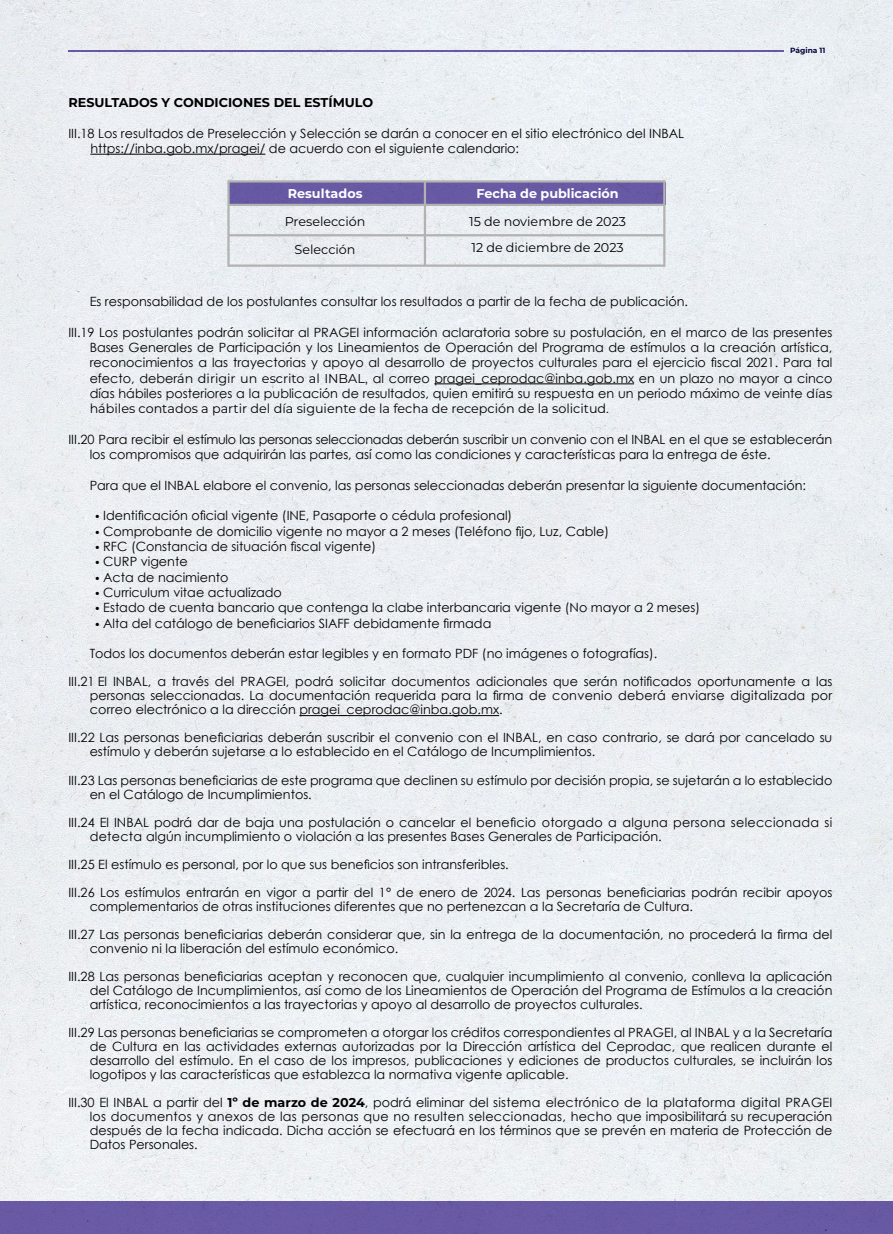
<style>
.page{position:relative;width:893px;height:1234px;background:#fff}
.page>*{position:absolute;margin:0;border:0;box-sizing:border-box;transform-origin:0 0}
.t1{font:12.75px/14px "Century Gothic";color:#000}
.t2{font:12.75px/27.2px "Montserrat";color:#000;text-align:center}
.t3{font:700 12.75px "Montserrat";color:#000}
.t4{font:700 12.75px "Montserrat";color:#fff}
.t5{font:700 7.5px "Montserrat";color:#07013f}
.s1{font-family:"Montserrat"}
.s2{font-family:"Montserrat";font-weight:700}
</style>
<div class="page">
<img style="left:0;top:0;width:893px;height:1200px">
<hr style="left:68px;top:50px;width:716px;height:2px;background:#7160ad">
<div style="left:0;top:1200px;width:893px;height:33px;background:#695aa4"></div>
<hr style="left:90px;top:154px;width:175px;height:1px;background:#000">
<hr style="left:434px;top:383px;width:200px;height:1px;background:#000">
<hr style="left:299px;top:715px;width:200px;height:1px;background:#000">
<div style="left:228px;top:182px;width:437px;height:22px;background:#6759a4"></div>
<hr style="left:228px;top:180px;width:436px;height:2px;background:#b3b2b2">
<hr style="left:228px;top:234px;width:436px;height:2px;background:#b3b2b2">
<hr style="left:228px;top:264px;width:436px;height:3px;background:#b3b2b2">
<hr style="left:228px;top:204px;width:436px;height:2px;background:#b3b2b2">
<hr style="left:424px;top:181px;width:2px;height:84px;background:#b3b2b2">
<hr style="left:227px;top:180px;width:3px;height:87px;background:#b3b2b2">
<hr style="left:663px;top:180px;width:2px;height:87px;background:#b3b2b2">
<p class="t3" style="left:68px;top:93px;width:306px">RESULTADOS Y CONDICIONES DEL ESTÍMULO</p>
<p class="t1" style="left:90px;top:125px;width:595px;line-height:15.3px;text-indent:-22px">III.18 Los resultados de Preselección y Selección se darán a conocer en el sitio electrónico del INBAL https://inba.gob.mx/pragei/ de acuerdo con el siguiente calendario:</p>
<p class="t4" style="left:288px;top:184px;width:76px">Resultados</p>
<p class="t4" style="left:477px;top:184px;width:144px">Fecha de publicación</p>
<p class="t2" style="left:285px;top:208px;width:82px">Preselección<br>Selección</p>
<p class="t2" style="left:469px;top:208px;width:158px;line-height:25.6px;text-align:left">15 de noviembre de 2023<br>12 de diciembre de 2023</p>
<p class="t5" style="left:790px;top:45px;width:37px">Página 11</p>
<p class="t1" style="left:90px;top:294px;width:600px">Es responsabilidad de los postulantes consultar los resultados a partir de la fecha de publicación.</p>
<p class="t1" style="left:90px;top:324px;width:744px;line-height:15.3px;text-align:justify;text-indent:-21px">III.19 Los postulantes podrán solicitar al PRAGEI información aclaratoria sobre su postulación, en el marco de las presentes Bases Generales de Participación y los Lineamientos de Operación del Programa de estímulos a la creación artística, reconocimientos a las trayectorias y apoyo al desarrollo de proyectos culturales para el ejercicio fiscal 2021. Para tal efecto, deber<span class="s1">án dirigir un escrito al INBAL,</span> al correo pragei_ceprodac@inba.gob.mx en un plazo no mayor a cinco días hábiles posteriores a la publicación de resultados, quien emitirá su respuesta en un periodo máximo de veinte <span class="s1">días</span></p>
<p class="t2" style="left:90px;top:394px;width:521px">hábiles contados a partir del día siguiente de la fecha de recepción de la solicitud.</p>
<p class="t1" style="left:90px;top:431px;width:744px;line-height:15.3px;text-indent:-21px">III.20 Para recibir el estímulo las personas seleccionadas deberán suscribir un convenio con el INBAL en el que se establecerán los compromisos que adquirirán las partes, así como las condiciones y características para la entrega de éste.</p>
<p class="t1" style="left:90px;top:478px;width:718px">Para que el INBAL elabore el convenio, las personas seleccionadas deberán presentar la siguiente documentación:</p>
<p class="t1" style="left:95px;top:508px;width:419px"><span class="s2">•</span> Identificación oficial vigente (INE, Pasaporte o cédula profesional)</p>
<p class="t1" style="left:95px;top:524px;width:515px"><span class="s2">•</span> Comprobante de domicilio vigente no mayor a 2 meses (Teléfono fijo, Luz, Cable)</p>
<p class="t1" style="left:95px;top:539px;width:283px"><span class="s2">•</span> RFC (Constancia de situación fiscal vigente)</p>
<p class="t1" style="left:95px;top:554px;width:94px"><span class="s2">•</span> CURP vigente</p>
<p class="t1" style="left:95px;top:569px;width:135px"><span class="s2">•</span> Acta de nacimiento</p>
<p class="t1" style="left:95px;top:585px;width:188px"><span class="s2">•</span> Curriculum vitae actualizado</p>
<p class="t1" style="left:95px;top:600px;width:607px"><span class="s2">•</span> Estado de cuenta bancario que contenga la clabe interbancaria vigente (No mayor a 2 meses)</p>
<p class="t1" style="left:95px;top:615px;width:398px"><span class="s2">•</span> Alta del catálogo de beneficiarios SIAFF debidamente firmada</p>
<p class="t1" style="left:90px;top:646px;width:569px">Todos los documentos deberán estar legibles y en formato PDF (no imágenes o fotografías).</p>
<p class="t1" style="left:90px;top:674px;width:744px;text-align:justify;text-indent:-21px">III.21 El INBAL, a través del PRAGEI, podrá solicitar documentos adicionales que serán notificados oportunamente a las personas seleccionadas. La documentación requerida para la firma de convenio deberá enviarse digitalizada por correo electrónico a la dirección pragei_ceprodac@inba.gob.mx.</p>
<p class="t1" style="left:90px;top:730px;width:744px;text-indent:-21px">III.22 Las personas beneficiarias deberán suscribir el convenio con el INBAL, en caso contrario, se dará por cancelado su estímulo y deberán sujetarse a lo establecido en el Catálogo de Incumplimientos.</p>
<p class="t1" style="left:90px;top:772px;width:744px;text-indent:-21px">III.23 Las personas beneficiarias de este programa que declinen su estímulo por decisión propia, se sujetarán a lo establecido en el Catálogo de Incumplimientos.</p>
<p class="t1" style="left:90px;top:814px;width:744px;text-indent:-21px">III.24 El INBAL podrá dar de baja una postulación o cancelar el beneficio otorgado a alguna persona seleccionada si detecta algún incumplimiento o violación a las presentes Bases Generales de Participación.</p>
<p class="t1" style="left:68px;top:856px;width:442px">III.25 El estímulo es personal, por lo que sus beneficios son intransferibles.</p>
<p class="t1" style="left:90px;top:884px;width:744px;text-indent:-21px">III.26 Los estímulos entrarán en vigor a partir del 1° de enero de 2024. Las personas beneficiarias podrán recibir apoyos complementarios de otras instituciones diferentes que no pertenezcan a la Secretaría de Cultura.</p>
<p class="t1" style="left:90px;top:926px;width:744px;text-indent:-21px">III.27 Las personas beneficiarias deberán considerar que, sin la entrega de la documentación, no procederá la firma del convenio ni la liberación del estímulo económico.</p>
<p class="t1" style="left:90px;top:969px;width:744px;text-align:justify;text-indent:-21px">III.28 Las personas beneficiarias aceptan y reconocen que, cualquier incumplimiento al convenio, conlleva la aplicación del Catálogo de Incumplimientos, así como de los Lineamientos de Operación del Programa de Estímulos a la creación artística, reconocimientos a las trayectorias y apoyo al desarrollo de proyectos culturales.</p>
<p class="t1" style="left:90px;top:1025px;width:744px;text-align:justify;text-indent:-21px">III.29 Las personas beneficiarias se comprometen a otorgar los créditos correspondientes al PRAGEI, al INBAL y a la Secretaría de Cultura en las actividades externas autorizadas por la Dirección artística del Ceprodac, que realicen durante el desarrollo del estímulo. En el caso de los impresos, publicaciones y ediciones de productos culturales, se incluirán los logotipos y las características que establezca la normativa vigente aplicable.</p>
<p class="t1" style="left:90px;top:1095px;width:744px;text-align:justify;text-indent:-21px">III.30 El INBAL a partir del <span class="s2">1º de marzo de 2024</span>, podrá eliminar del sistema electrónico de la plataforma digital PRAGEI los documentos y anexos de las personas que no resulten seleccionadas, hecho que imposibilitará su recuperación después de la fecha indicada. Dicha acción se efectuará en los términos que se prevén en materia de Protección de Datos Personales.</p>
</div>
